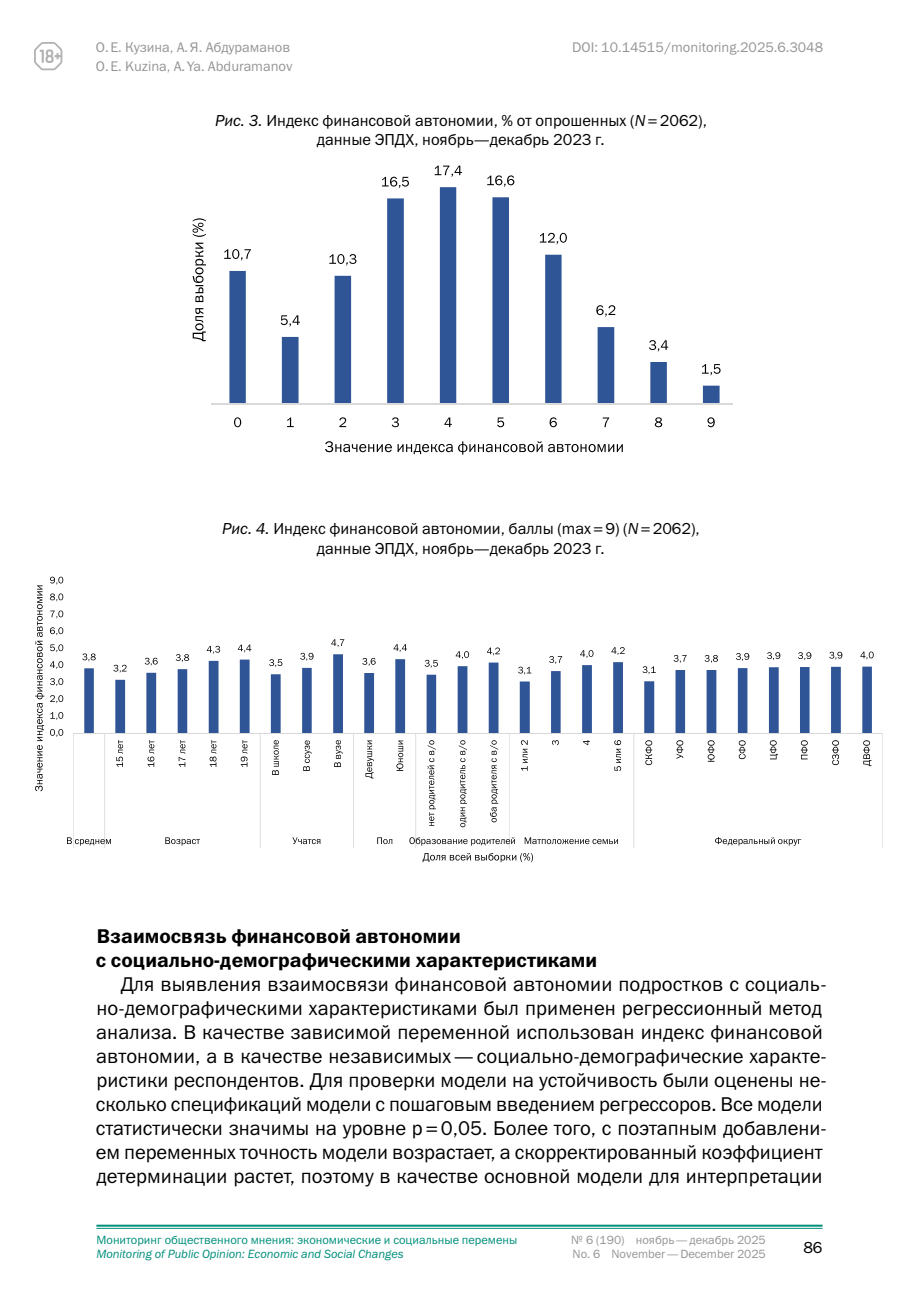
<style>
.page{position:relative;width:919px;height:1299px;background:#fff}
.page>*{position:absolute;margin:0;border:0;box-sizing:border-box;transform-origin:0 0}
.GENERAL_TEXT{font:20px/24px "Franklin Gothic ITC";color:#000}
.Title_IN_TEXT{font:600 20px/24px "Franklin Gothic ITC";color:#000}
.Picture_number_and_t{font:16px/19.2px "Franklin Gothic ITC";color:#000;text-align:center}
.t1{font:14px "Franklin Gothic ITC";color:#959595}
.t2{font:12px "Franklin Gothic ITC";color:#008f7b}
.t3{font:12px "Franklin Gothic ITC";color:#959595}
.t4{font:italic 12px "Franklin Gothic ITC";color:#008f7b}
.s1{font-style:italic}
</style>
<div class="page">
<hr style="left:96px;top:1224px;width:726px;height:2px;background:#008f7b">
<hr style="left:96px;top:1227px;width:726px;height:1px;background:#008f7b">
<svg style="left:34px;top:42px;width:28px;height:28px"></svg>
<svg style="left:192px;top:165px;width:540px;height:290px"></svg>
<svg style="left:35px;top:576px;width:848px;height:287px"></svg>
<p class="t1" style="left:96px;top:38px;width:196px">О.Е. Кузина, А.Я. Абдураманов</p>
<p class="t1" style="left:572px;top:38px;width:252px">DOI: 10.14515/monitoring.2025.6.3048</p>
<p class="t1" style="left:96px;top:57px;width:198px">O.E. Kuzina, A.Ya. Abduramanov</p>
<p class="Picture_number_and_t" style="left:215px;top:111px;width:493px"><span class="s1">Рис. 3.</span> Индекс финансовой автономии, % от опрошенных (<span class="s1">N</span>=2062), данные ЭПДХ, ноябрь—декабрь 2023 г.</p>
<p class="Picture_number_and_t" style="left:222px;top:519px;width:479px"><span class="s1">Рис. 4.</span> Индекс финансовой автономии, баллы (max=9) (<span class="s1">N</span>=2062), данные ЭПДХ, ноябрь—декабрь 2023 г.</p>
<p class="Title_IN_TEXT" style="left:96px;top:924px;width:503px">Взаимосвязь финансовой автономии<br>с социально-демографическими характеристиками</p>
<p class="GENERAL_TEXT" style="left:96px;top:971px;width:732px;text-indent:25px">Для выявления взаимосвязи финансовой автономии подростков с социаль&shy;но-демографическими характеристиками был применен регрессионный метод анализа. В качестве зависимой переменной использован индекс финансовой автономии, а в качестве независимых— социально-демографические характе&shy;ристики респондентов. Для проверки модели на устойчивость были оценены не&shy;сколько спецификаций модели с пошаговым введением регрессоров. Все модели статистически значимы на уровне р=0,05. Более того, с поэтапным добавлени&shy;ем переменных точность модели возрастает, а скорректированный коэффициент детерминации растет, поэтому в качестве основной модели для интерпретации</p>
<p class="t2" style="left:96px;top:1232px;width:422px">Мониторинг общественного мнения: экономические и социальные перемены</p>
<p class="t3" style="left:571px;top:1232px;width:196px">№ 6 (190) ноябрь—декабрь 2025</p>
<p class="t4" style="left:96px;top:1247px;width:309px">Monitoring of Public Opinion: Economic and Social Changes</p>
<p class="t3" style="left:572px;top:1246px;width:195px">No. 6 November—December 2025</p>
<p class="Picture_number_and_t" style="left:803px;top:1237px;width:21px">86</p>
</div>
